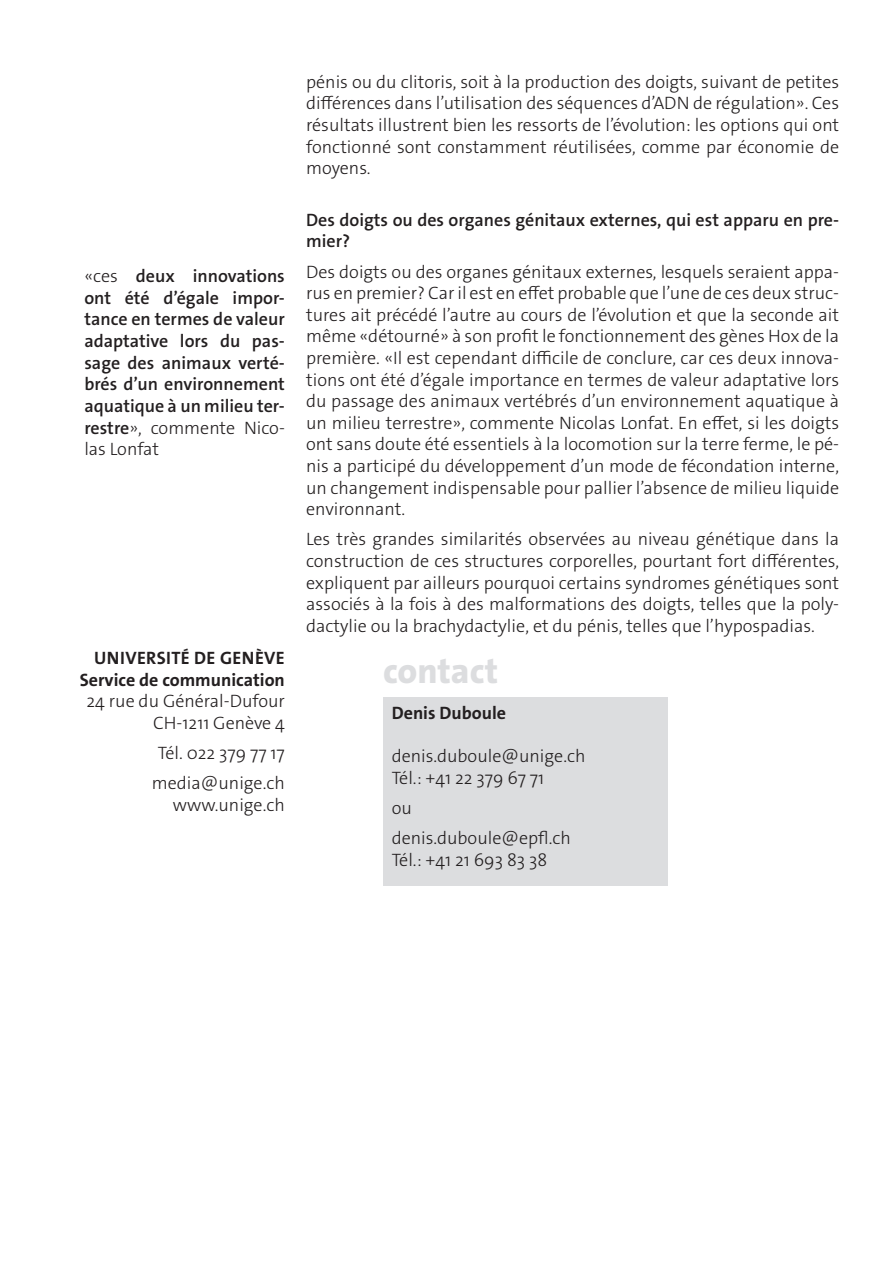
<style>
.page{position:relative;width:893px;height:1263px;background:#fff}
.page>*{position:absolute;margin:0;border:0;box-sizing:border-box;transform-origin:0 0}
._4__texte_courant{font:800 35.7px "The Sans Os F";color:#dcdddf}
._4__texte_courant-2{font:300 18px/21.6px "The Sans Os F";color:#231f20;text-align:justify}
._4__texte_courant-3{font:600 18px/21.6px "The Sans Os F";color:#231f20}
.texte_courant{font:300 18px/21.6px "The Sans Os F";color:#231f20;text-align:right}
.texte_courant-2{font:700 18px "The Sans Os F";letter-spacing:.02em;color:#231f20}
._4__texte_courant-4{font:700 18px "The Sans Os F";color:#231f20}
.s1{font-weight:300}
.s2{font-weight:700}
</style>
<div class="page">
<div style="left:383px;top:697px;width:285px;height:188px;background:#dcdddf"></div>
<p class="_4__texte_courant-3" style="left:84px;top:266px;width:202px;text-align:justify"><span class="s1">«ces</span> deux innovations ont été d’égale impor&shy;tance en termes de valeur adaptative lors du pas&shy;sage des animaux verté&shy;brés d’un environnement aquatique à un milieu ter&shy;restre<span class="s1">», commente Nico&shy;las Lonfat</span></p>
<p class="texte_courant-2" style="left:94px;top:646px;width:192px">UNIVERSITÉ DE GENÈVE</p>
<p class="texte_courant" style="left:80px;top:669px;width:207px"><span class="s2">Service de communication<br></span>24 rue du Général-Dufour<br>CH-1211 Genève 4</p>
<p class="texte_courant" style="left:158px;top:742px;width:129px">Tél. 022 379 77 17</p>
<p class="texte_courant" style="left:152px;top:772px;width:135px">media@unige.ch www.unige.ch</p>
<p class="_4__texte_courant-2" style="left:306px;top:71px;width:534px">pénis ou du clitoris, soit à la production des doigts, suivant de petites différences dans l’utilisation des séquences d’ADN de régulation». Ces résultats illustrent bien les ressorts de l’évolution: les options qui ont fonctionné sont constamment réutilisées, comme par économie de moyens.</p>
<p class="_4__texte_courant-3" style="left:306px;top:209px;width:534px">Des doigts ou des organes génitaux externes, qui est apparu en pre&shy;mier?</p>
<p class="_4__texte_courant-2" style="left:306px;top:261px;width:534px">Des doigts ou des organes génitaux externes, lesquels seraient appa&shy;rus en premier? Car il est en effet probable que l’une de ces deux struc&shy;tures ait précédé l’autre au cours de l’évolution et que la seconde ait même «détourné» à son profit le fonctionnement des gènes Hox de la première. «Il est cependant difficile de conclure, car ces deux innova&shy;tions ont été d’égale importance en termes de valeur adaptative lors du passage des animaux vertébrés d’un environnement aquatique à un milieu terrestre», commente Nicolas Lonfat. En effet, si les doigts ont sans doute été essentiels à la locomotion sur la terre ferme, le pé&shy;nis a participé du développement d’un mode de fécondation interne, un changement indispensable pour pallier l’absence de milieu liquide environnant.</p>
<p class="_4__texte_courant-2" style="left:306px;top:529px;width:534px">Les très grandes similarités observées au niveau génétique dans la construction de ces structures corporelles, pourtant fort différentes, expliquent par ailleurs pourquoi certains syndromes génétiques sont associés à la fois à des malformations des doigts, telles que la poly&shy;dactylie ou la brachydactylie, et du pénis, telles que l’hypospadias.</p>
<p class="_4__texte_courant" style="left:383px;top:648px;width:116px">contact</p>
<p class="_4__texte_courant-4" style="left:392px;top:702px;width:116px">Denis Duboule</p>
<p class="_4__texte_courant-2" style="left:392px;top:746px;width:195px">denis.duboule@unige.ch<br>Tél.: +41 22 379 67 71</p>
<p class="_4__texte_courant-2" style="left:392px;top:797px;width:22px">ou</p>
<p class="_4__texte_courant-2" style="left:392px;top:827px;width:181px">denis.duboule@epfl.ch<br>Tél.: +41 21 693 83 38</p>
</div>
